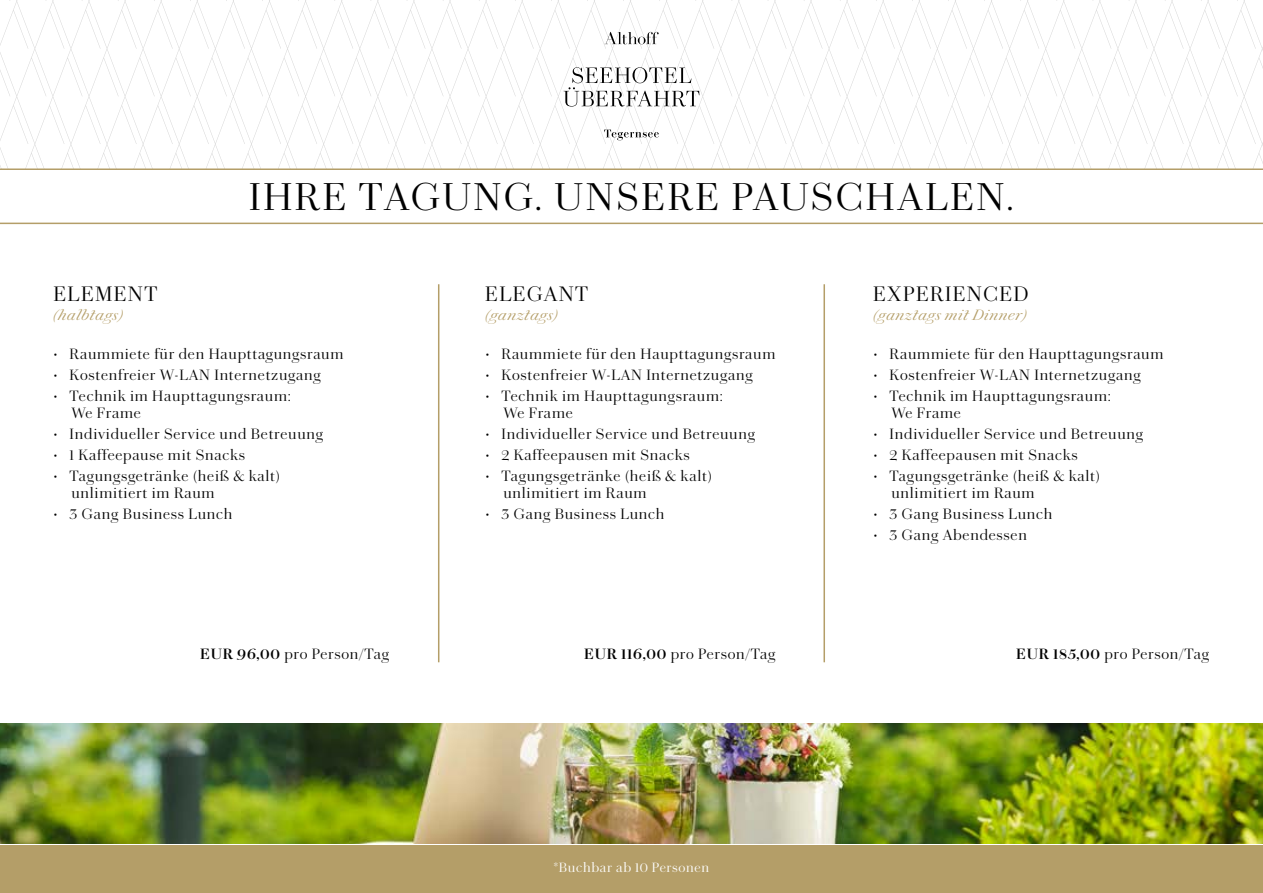
<style>
.page{position:relative;width:1263px;height:893px;background:#fff}
.page>*{position:absolute;margin:0;border:0;box-sizing:border-box;transform-origin:0 0}
.t1{font:300 39px "Chiswick Deck";letter-spacing:.07em;color:#000}
.t2{font:300 21px "Chiswick Deck";letter-spacing:.07em;color:#000}
.t3{font:300 15px/17.2px "Chiswick Deck";letter-spacing:.05em;color:#000}
.t4{font:italic 300 15px "Chiswick Deck";letter-spacing:.05em;color:#b49e68}
.t5{font:300 13.5px "Chiswick Deck";letter-spacing:.05em;color:#fff}
.s1{font-weight:600}
</style>
<div class="page">
<svg style="left:0;top:0;width:1263px;height:168px"></svg>
<svg style="left:604px;top:130px;width:55px;height:10px"></svg>
<svg style="left:564px;top:67px;width:135px;height:40px"></svg>
<svg style="left:604px;top:32px;width:55px;height:12px"></svg>
<hr style="left:0;top:168px;width:1263px;height:2px;background:#b49e68">
<hr style="left:0;top:223px;width:1263px;height:1px;background:#b49e68">
<hr style="left:438px;top:284px;width:1px;height:378px;background:#b49e68">
<hr style="left:823px;top:284px;width:2px;height:378px;background:#b49e68">
<img style="left:0;top:723px;width:1263px;height:120px">
<div style="left:0;top:846px;width:1263px;height:47px;background:#b49e68"></div>
<h1 class="t1" style="left:249px;top:169px;width:766px">IHRE TAGUNG. UNSERE PAUSCHALEN.</h1>
<h2 class="t2" style="left:53px;top:279px;width:105px">ELEMENT</h2>
<p class="t4" style="left:53px;top:304px;width:71px">(halbtags)</p>
<p class="t3" style="left:53px;top:345px;width:292px">• Raummiete für den Haupttagungsraum</p>
<p class="t3" style="left:53px;top:366px;width:269px">• Kostenfreier W-LAN Internetzugang</p>
<p class="t3" style="left:71px;top:387px;width:221px;text-indent:-18px">• Technik im Haupttagungsraum:<br>We Frame</p>
<p class="t3" style="left:53px;top:425px;width:271px">• Individueller Service und Betreuung</p>
<p class="t3" style="left:53px;top:446px;width:193px">• 1 Kaffeepause mit Snacks</p>
<p class="t3" style="left:71px;top:467px;width:210px;text-indent:-18px">• Tagungsgetränke (heiß &amp; kalt) unlimitiert im Raum</p>
<p class="t3" style="left:53px;top:505px;width:181px">• 3 Gang Business Lunch</p>
<p class="t3" style="left:200px;top:645px;width:190px"><span class="s1">EUR 96,00</span> pro Person/Tag</p>
<h2 class="t2" style="left:485px;top:279px;width:104px">ELEGANT</h2>
<p class="t4" style="left:485px;top:304px;width:74px">(ganztags)</p>
<p class="t3" style="left:485px;top:345px;width:292px">• Raummiete für den Haupttagungsraum</p>
<p class="t3" style="left:485px;top:366px;width:269px">• Kostenfreier W-LAN Internetzugang</p>
<p class="t3" style="left:503px;top:387px;width:221px;text-indent:-18px">• Technik im Haupttagungsraum:<br>We Frame</p>
<p class="t3" style="left:485px;top:425px;width:271px">• Individueller Service und Betreuung</p>
<p class="t3" style="left:485px;top:446px;width:206px">• 2 Kaffeepausen mit Snacks</p>
<p class="t3" style="left:503px;top:467px;width:210px;text-indent:-18px">• Tagungsgetränke (heiß &amp; kalt) unlimitiert im Raum</p>
<p class="t3" style="left:485px;top:505px;width:181px">• 3 Gang Business Lunch</p>
<h2 class="t2" style="left:873px;top:279px;width:157px">EXPERIENCED</h2>
<p class="t4" style="left:873px;top:304px;width:155px">(ganztags mit Dinner)</p>
<p class="t3" style="left:873px;top:345px;width:292px">• Raummiete für den Haupttagungsraum</p>
<p class="t3" style="left:873px;top:366px;width:269px">• Kostenfreier W-LAN Internetzugang</p>
<p class="t3" style="left:891px;top:387px;width:221px;text-indent:-18px">• Technik im Haupttagungsraum:<br>We Frame</p>
<p class="t3" style="left:873px;top:425px;width:271px">• Individueller Service und Betreuung</p>
<p class="t3" style="left:873px;top:446px;width:206px">• 2 Kaffeepausen mit Snacks</p>
<p class="t3" style="left:891px;top:467px;width:210px;text-indent:-18px">• Tagungsgetränke (heiß &amp; kalt) unlimitiert im Raum</p>
<p class="t3" style="left:873px;top:505px;width:181px">• 3 Gang Business Lunch</p>
<p class="t3" style="left:873px;top:526px;width:155px">• 3 Gang Abendessen</p>
<p class="t3" style="left:584px;top:645px;width:193px"><span class="s1">EUR 116,00</span> pro Person/Tag</p>
<p class="t3" style="left:1016px;top:645px;width:194px"><span class="s1">EUR 185,00</span> pro Person/Tag</p>
<p class="t5" style="left:554px;top:858px;width:157px">*Buchbar ab 10 Personen</p>
</div>
